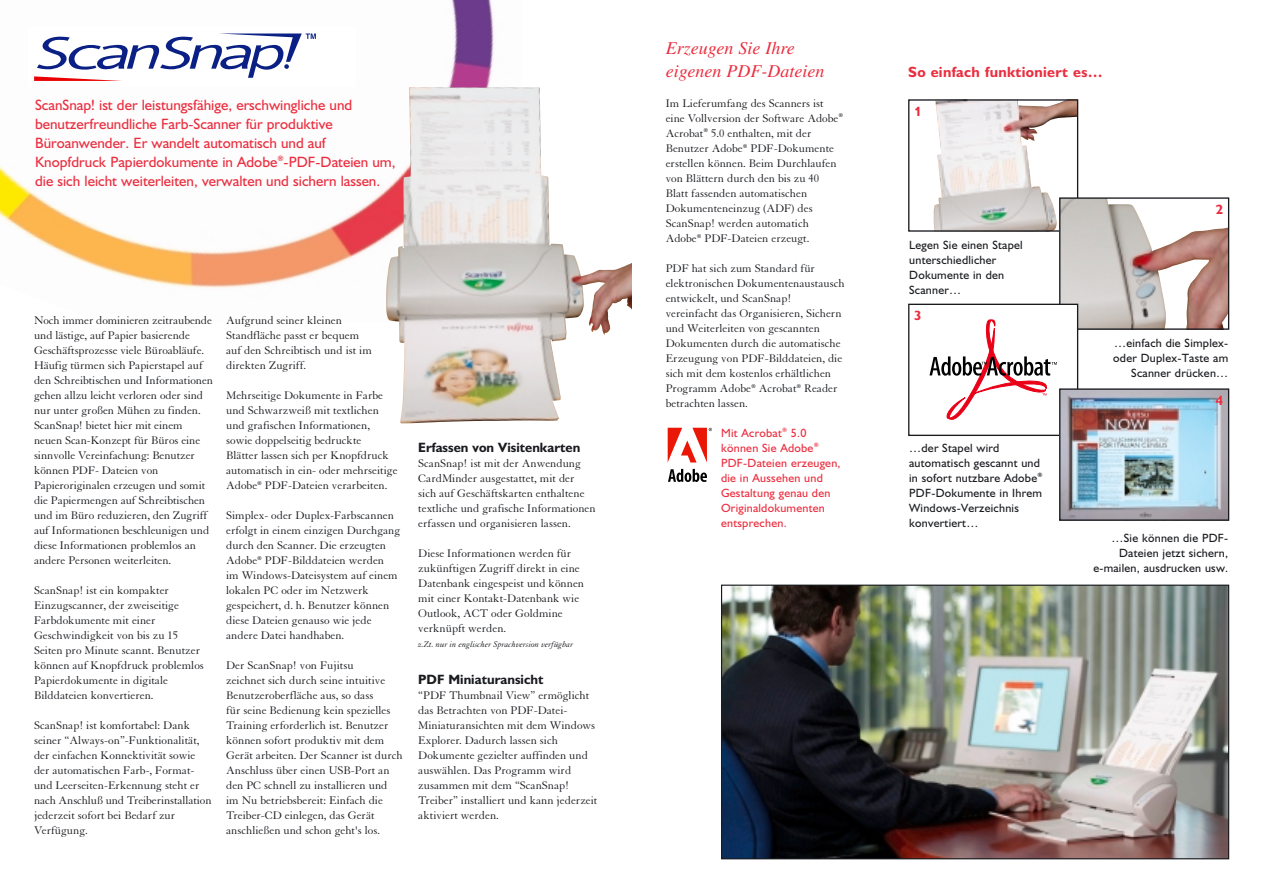
<style>
.page{position:relative;width:1262px;height:893px;background:#fff}
.page>*{position:absolute;margin:0;border:0;box-sizing:border-box;transform-origin:0 0}
.t1{font:italic 18px/22.5px "Times";color:#eb2e3f}
.t2{font:15px/19px "Fujitsu Humanist 521";color:#eb2e3f}
.t3{font:700 14.85px "Fujitsu Humanist 521";letter-spacing:.02em;color:#eb2e3f}
.t4{font:700 13.5px "Fujitsu Humanist 521";color:#191b1f}
.t5{font:700 13.5px "Fujitsu Humanist 521";color:#eb2e3f}
.t6{font:12px/15px "Granjon";color:#191b1f}
.t7{font:12px/15px "Fujitsu Humanist 521";letter-spacing:.02em;color:#191b1f;text-align:right}
.t8{font:12px/15px "Fujitsu Humanist 521";letter-spacing:.02em;color:#eb2e3f}
.t9{font:italic 9px "Granjon";color:#191b1f}
</style>
<div class="page">
<img style="left:933px;top:101px;width:143px;height:129px">
<div style="left:908px;top:99px;width:170px;height:133px;border:1px solid #191b1f"></div>
<img style="left:0;top:0;width:494px;height:288px">
<svg style="left:668px;top:469px;width:39px;height:13px"></svg>
<svg style="left:667px;top:428px;width:45px;height:34px"></svg>
<img style="left:1061px;top:199px;width:166px;height:129px">
<div style="left:1059px;top:197px;width:170px;height:133px;border:1px solid #191b1f"></div>
<div style="left:908px;top:304px;width:169px;height:131px;background:#fff"></div>
<svg style="left:929px;top:319px;width:128px;height:101px"></svg>
<div style="left:908px;top:303px;width:170px;height:133px;border:1px solid #191b1f"></div>
<img style="left:1061px;top:390px;width:166px;height:129px">
<div style="left:1059px;top:388px;width:170px;height:133px;border:1px solid #191b1f"></div>
<div style="left:28px;top:27px;width:327px;height:60px;background:#fff"></div>
<svg style="left:34px;top:33px;width:282px;height:48px"></svg>
<img style="left:723px;top:586px;width:504px;height:271px">
<div style="left:721px;top:584px;width:508px;height:275px;border:1px solid #191b1f"></div>
<img style="left:386px;top:87px;width:245px;height:336px">
<p class="t2" style="left:35px;top:97px;width:362px">ScanSnap! ist der leistungsfähige, erschwingliche und benutzerfreundliche Farb-Scanner für produktive Büroanwender. Er wandelt automatisch und auf Knopfdruck Papierdokumente in Adobe<sup>®</sup>-PDF-Dateien um, die sich leicht weiterleiten, verwalten und sichern lassen.</p>
<p class="t6" style="left:34px;top:314px;width:181px">Noch immer dominieren zeitraubende und lästige, auf Papier basierende Geschäftsprozesse viele Büroabläufe.<br>Häufig türmen sich Papierstapel auf den Schreibtischen und Informationen gehen allzu leicht verloren oder sind nur unter großen Mühen zu finden.<br>ScanSnap! bietet hier mit einem neuen Scan-Konzept für Büros eine sinnvolle Vereinfachung: Benutzer können PDF- Dateien von Papieroriginalen erzeugen und somit die Papiermengen auf Schreibtischen und im Büro reduzieren, den Zugriff auf Informationen beschleunigen und diese Informationen problemlos an andere Personen weiterleiten.</p>
<p class="t6" style="left:34px;top:584px;width:171px">ScanSnap! ist ein kompakter<br>Einzugscanner, der zweiseitige<br>Farbdokumente mit einer<br>Geschwindigkeit von bis zu 15<br>Seiten pro Minute scannt. Benutzer können auf Knopfdruck problemlos<br>Papierdokumente in digitale<br>Bilddateien konvertieren.</p>
<p class="t6" style="left:34px;top:719px;width:179px">ScanSnap! ist komfortabel: Dank seiner “Always-on”-Funktionalität, der einfachen Konnektivität sowie der automatischen Farb-, Format&shy;und Leerseiten-Erkennung steht er nach Anschluß und Treiberinstallation jederzeit sofort bei Bedarf zur<br>Verfügung.</p>
<p class="t6" style="left:226px;top:314px;width:147px">Aufgrund seiner kleinen<br>Standfläche passt er bequem auf den Schreibtisch und ist im direkten Zugriff.</p>
<p class="t6" style="left:226px;top:389px;width:173px">Mehrseitige Dokumente in Farbe und Schwarzweiß mit textlichen und grafischen Informationen, sowie doppelseitig bedruckte<br>Blätter lassen sich per Knopfdruck automatisch in ein- oder mehrseitige Adobe<sup>®</sup> PDF-Dateien verarbeiten.</p>
<p class="t6" style="left:226px;top:509px;width:176px">Simplex- oder Duplex-Farbscannen erfolgt in einem einzigen Durchgang durch den Scanner. Die erzeugten<br>Adobe<sup>®</sup> PDF-Bilddateien werden<br>im Windows-Dateisystem auf einem lokalen PC oder im Netzwerk gespeichert, d. h. Benutzer können diese Dateien genauso wie jede andere Datei handhaben.</p>
<p class="t6" style="left:226px;top:659px;width:178px">Der ScanSnap! von Fujitsu<br>zeichnet sich durch seine intuitive Benutzeroberfläche aus, so dass<br>für seine Bedienung kein spezielles Training erforderlich ist. Benutzer können sofort produktiv mit dem Gerät arbeiten. Der Scanner ist durch Anschluss über einen USB-Port an den PC schnell zu installieren und im Nu betriebsbereit: Einfach die Treiber-CD einlegen, das Gerät anschließen und schon geht's los.</p>
<p class="t4" style="left:418px;top:442px;width:163px">Erfassen von Visitenkarten</p>
<p class="t6" style="left:418px;top:456px;width:179px">ScanSnap! ist mit der Anwendung CardMinder ausgestattet, mit der<br>sich auf Geschäftskarten enthaltene textliche und grafische Informationen erfassen und organisieren lassen.</p>
<p class="t6" style="left:418px;top:546px;width:167px">Diese Informationen werden für zukünftigen Zugriff direkt in eine<br>Datenbank eingespeist und können mit einer Kontakt-Datenbank wie<br>Outlook, ACT oder Goldmine verknüpft werden.</p>
<p class="t9" style="left:418px;top:638px;width:157px">z.Zt. nur in englischer Sprachversion verfügbar</p>
<p class="t4" style="left:418px;top:674px;width:127px">PDF Miniaturansicht</p>
<p class="t6" style="left:418px;top:689px;width:181px">“PDF Thumbnail View” ermöglicht das Betrachten von PDF-Datei-<br>Miniaturansichten mit dem Windows<br>Explorer. Dadurch lassen sich<br>Dokumente gezielter auffinden und auswählen. Das Programm wird zusammen mit dem “ScanSnap!<br>Treiber” installiert und kann jederzeit aktiviert werden.</p>
<h1 class="t1" style="left:665px;top:38px;width:160px">Erzeugen Sie Ihre eigenen PDF-Dateien</h1>
<p class="t6" style="left:665px;top:96px;width:179px">Im Lieferumfang des Scanners ist eine Vollversion der Software Adobe<sup>®<br></sup>Acrobat<sup>®</sup> 5.0 enthalten, mit der<br>Benutzer Adobe<sup>®</sup> PDF-Dokumente erstellen können. Beim Durchlaufen von Blättern durch den bis zu 40<br>Blatt fassenden automatischen<br>Dokumenteneinzug (ADF) des<br>ScanSnap! werden automatich<br>Adobe<sup>®</sup> PDF-Dateien erzeugt.</p>
<p class="t6" style="left:665px;top:261px;width:180px">PDF hat sich zum Standard für elektronischen Dokumentenaustausch entwickelt, und ScanSnap! vereinfacht das Organisieren, Sichern und Weiterleiten von gescannten<br>Dokumenten durch die automatische<br>Erzeugung von PDF-Bilddateien, die sich mit dem kostenlos erhältlichen<br>Programm Adobe<sup>®</sup> Acrobat<sup>®</sup> Reader betrachten lassen.</p>
<p class="t8" style="left:721px;top:426px;width:121px">Mit Acrobat<sup>®</sup> 5.0 können Sie Adobe<sup>®<br></sup>PDF-Dateien erzeugen, die in Aussehen und<br>Gestaltung genau den<br>Originaldokumenten entsprechen.</p>
<p class="t3" style="left:908px;top:66px;width:196px">So einfach funktioniert es…</p>
<p class="t5" style="left:914px;top:106px;width:9px">1</p>
<p class="t7" style="left:909px;top:239px;width:115px;text-align:left">Legen Sie einen Stapel unterschiedlicher<br>Dokumente in den<br>Scanner…</p>
<p class="t5" style="left:914px;top:310px;width:9px">3</p>
<p class="t7" style="left:909px;top:441px;width:135px;text-align:left">…der Stapel wird automatisch gescannt und in sofort nutzbare Adobe<sup>®<br></sup>PDF-Dokumente in Ihrem<br>Windows-Verzeichnis konvertiert…</p>
<p class="t5" style="left:1215px;top:204px;width:9px">2</p>
<p class="t7" style="left:1113px;top:336px;width:116px">…einfach die Simplex&shy;oder Duplex-Taste am<br>Scanner drücken…</p>
<p class="t5" style="left:1215px;top:395px;width:9px">4</p>
<p class="t7" style="left:1093px;top:531px;width:136px">…Sie können die PDF-<br>Dateien jetzt sichern, e-mailen, ausdrucken usw.</p>
</div>
